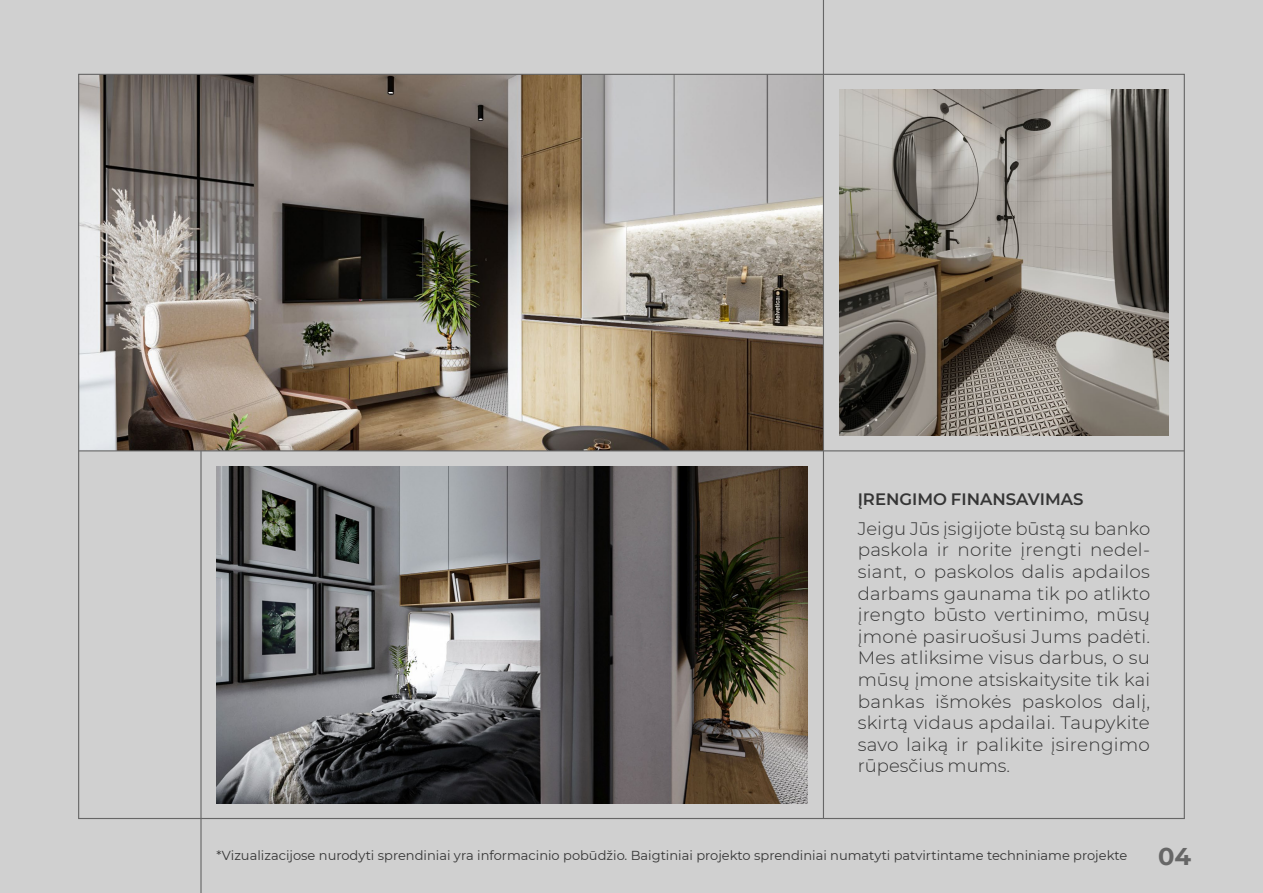
<style>
.page{position:relative;width:1263px;height:893px;background:#d0d0d0}
.page>*{position:absolute;margin:0;border:0;box-sizing:border-box;transform-origin:0 0}
.t1{font:700 24.15px "Montserrat";color:#666}
.t2{font:300 18px/21.6px "Montserrat";letter-spacing:.005em;color:#353535;text-align:justify}
.t3{font:600 16.5px "Montserrat";color:#353535}
.t4{font:13.05px "Montserrat";color:#353535}
</style>
<div class="page">
<hr style="left:200px;top:74px;width:2px;height:819px;background:#666">
<img style="left:80px;top:76px;width:743px;height:374px">
<hr style="left:823px;top:0;width:1px;height:818px;background:#666">
<hr style="left:79px;top:450px;width:1105px;height:1px;background:#666">
<img style="left:839px;top:90px;width:330px;height:345px">
<img style="left:217px;top:466px;width:591px;height:337px">
<p class="t3" style="left:858px;top:487px;width:227px">ĮRENGIMO FINANSAVIMAS</p>
<p class="t2" style="left:858px;top:517px;width:294px">Jeigu Jūs įsigijote būstą su banko paskola ir norite įrengti nedel&shy;siant, o paskolos dalis apdailos darbams gaunama tik po atlikto įrengto būsto vertinimo, mūsų įmonė pasiruošusi Jums padėti.<br>Mes atliksime visus darbus, o su mūsų įmone atsiskaitysite tik kai bankas išmokės paskolos dalį, skirtą vidaus apdailai. Taupykite savo laiką ir palikite įsirengimo rūpesčius mums.</p>
<p class="t4" style="left:217px;top:847px;width:912px">*Vizualizacijose nurodyti sprendiniai yra informacinio pobūdžio. Baigtiniai projekto sprendiniai numatyti patvirtintame techniniame projekte</p>
<h1 class="t1" style="left:1158px;top:839px;width:35px">04</h1>
</div>
